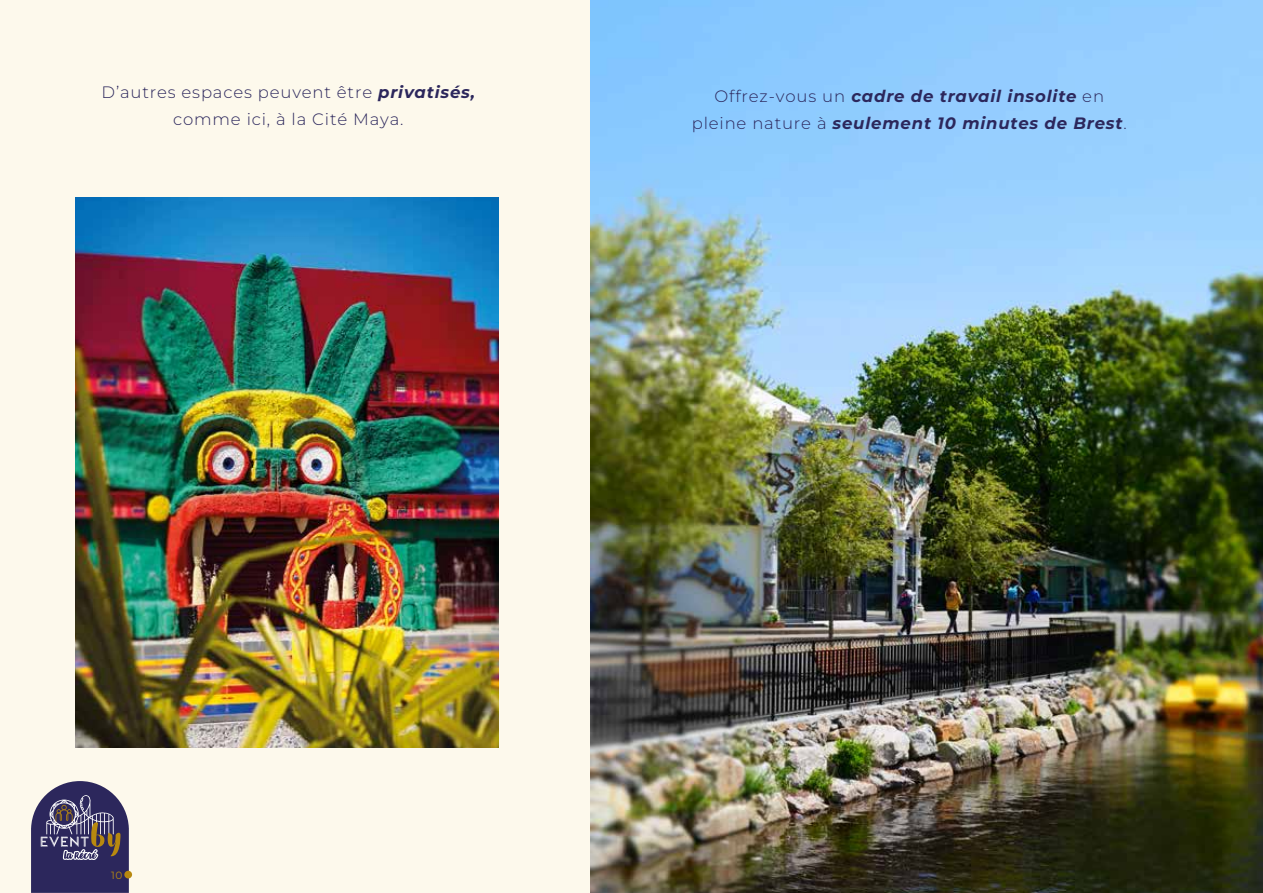
<style>
.page{position:relative;width:1263px;height:893px;background:#fdf9ec}
.page>*{position:absolute;margin:0;border:0;box-sizing:border-box;transform-origin:0 0}
.t1{font:italic 100 16.5px/27px "Montserrat";letter-spacing:.05em;color:#2c275c;text-align:center}
.t2{font:100 16.5px/27px "Montserrat";letter-spacing:.05em;color:#2c275c;text-align:center}
.t3{font:100 10.5px "Montserrat";color:#b8890f}
.s1{font-style:italic}
.s2{font-style:normal}
</style>
<div class="page">
<img style="left:591px;top:0;width:672px;height:893px">
<svg style="left:31px;top:781px;width:98px;height:112px;background:#534d72"></svg>
<div style="left:124px;top:871px;width:8px;height:7px;background:#b8890f;border-radius:50%"></div>
<img style="left:76px;top:197px;width:423px;height:551px">
<p class="t2" style="left:102px;top:78px;width:375px">D’autres espaces peuvent être <span class="s1">privatisés, </span>comme ici, à la Cité Maya.</p>
<p class="t1" style="left:692px;top:82px;width:437px"><span class="s2">Offrez-vous un</span> cadre de travail insolite <span class="s2">en pleine nature à</span> seulement 10 minutes de Brest<span class="s2">.</span></p>
<p class="t3" style="left:111px;top:868px;width:13px">10</p>
</div>
